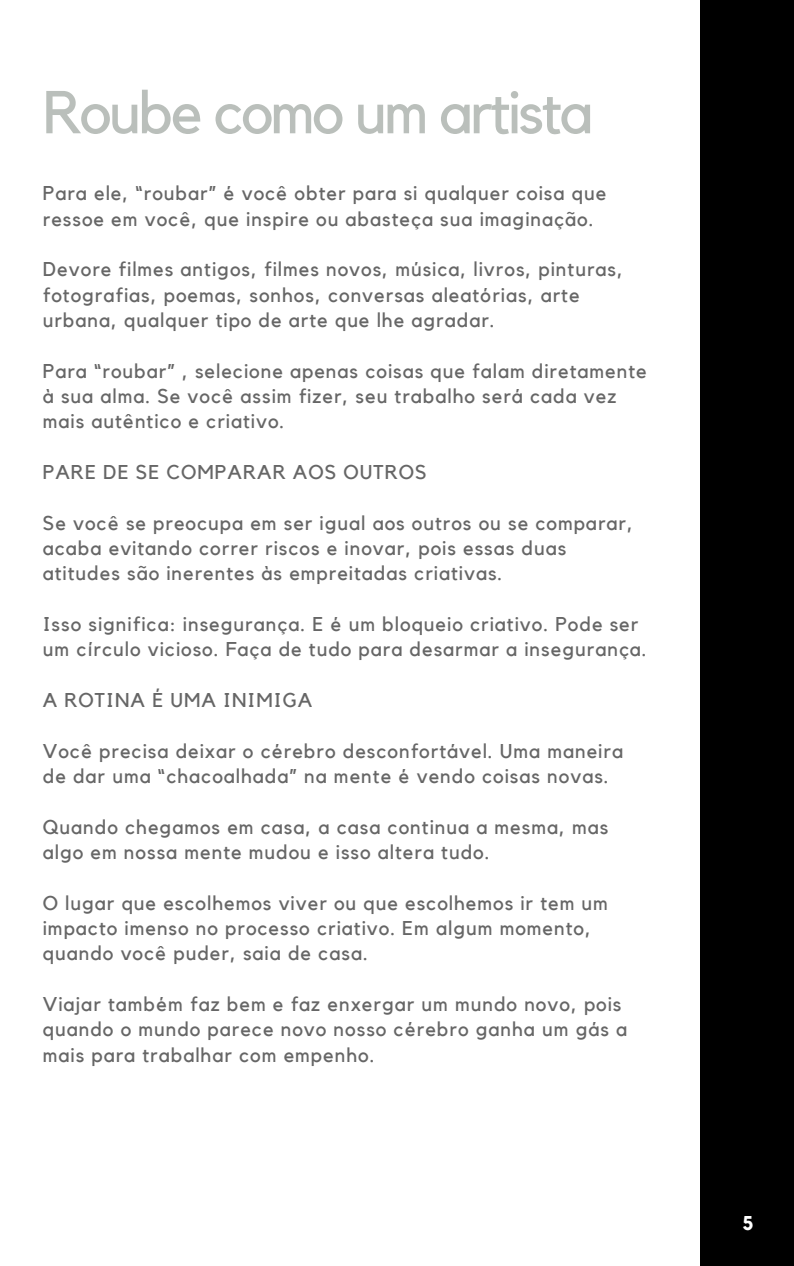
<style>
.page{position:relative;width:794px;height:1266px;background:#fff}
.page>*{position:absolute;margin:0;border:0;box-sizing:border-box;transform-origin:0 0}
.t1{font:59.7px "Kollektif";letter-spacing:-.04em;color:#b1b7b2}
.t2{font:19.88px/25.3px "Kollektif";letter-spacing:.05em;color:#666}
.t3{font:700 19.88px "Kollektif";color:#fff}
</style>
<div class="page">
<div style="left:700px;top:0;width:93px;height:1266px;background:#000"></div>
<h1 class="t1" style="left:43px;top:85px;width:551px">Roube como um artista</h1>
<p class="t2" style="left:43px;top:181px;width:564px">Para ele, “roubar” é você obter para si qualquer coisa que ressoe em você, que inspire ou abasteça sua imaginação.</p>
<p class="t2" style="left:43px;top:257px;width:581px">Devore filmes antigos, filmes novos, música, livros, pinturas, fotografias, poemas, sonhos, conversas aleatórias, arte urbana, qualquer tipo de arte que lhe agradar.</p>
<p class="t2" style="left:43px;top:359px;width:605px">Para “roubar” , selecione apenas coisas que falam diretamente à sua alma. Se você assim fizer, seu trabalho será cada vez mais autêntico e criativo.</p>
<p class="t2" style="left:43px;top:460px;width:385px">PARE DE SE COMPARAR AOS OUTROS</p>
<p class="t2" style="left:43px;top:511px;width:591px">Se você se preocupa em ser igual aos outros ou se comparar, acaba evitando correr riscos e inovar, pois essas duas atitudes são inerentes às empreitadas criativas.</p>
<p class="t2" style="left:43px;top:612px;width:605px">Isso significa: insegurança. E é um bloqueio criativo. Pode ser um círculo vicioso. Faça de tudo para desarmar a insegurança.</p>
<p class="t2" style="left:43px;top:688px;width:271px">A ROTINA É UMA INIMIGA</p>
<p class="t2" style="left:43px;top:739px;width:581px">Você precisa deixar o cérebro desconfortável. Uma maneira de dar uma “chacoalhada” na mente é vendo coisas novas.</p>
<p class="t2" style="left:43px;top:815px;width:567px">Quando chegamos em casa, a casa continua a mesma, mas algo em nossa mente mudou e isso altera tudo.</p>
<p class="t2" style="left:43px;top:891px;width:566px">O lugar que escolhemos viver ou que escolhemos ir tem um impacto imenso no processo criativo. Em algum momento, quando você puder, saia de casa.</p>
<p class="t2" style="left:43px;top:992px;width:585px">Viajar também faz bem e faz enxergar um mundo novo, pois quando o mundo parece novo nosso cérebro ganha um gás a mais para trabalhar com empenho.</p>
<p class="t3" style="left:742px;top:1214px;width:13px">5</p>
</div>
